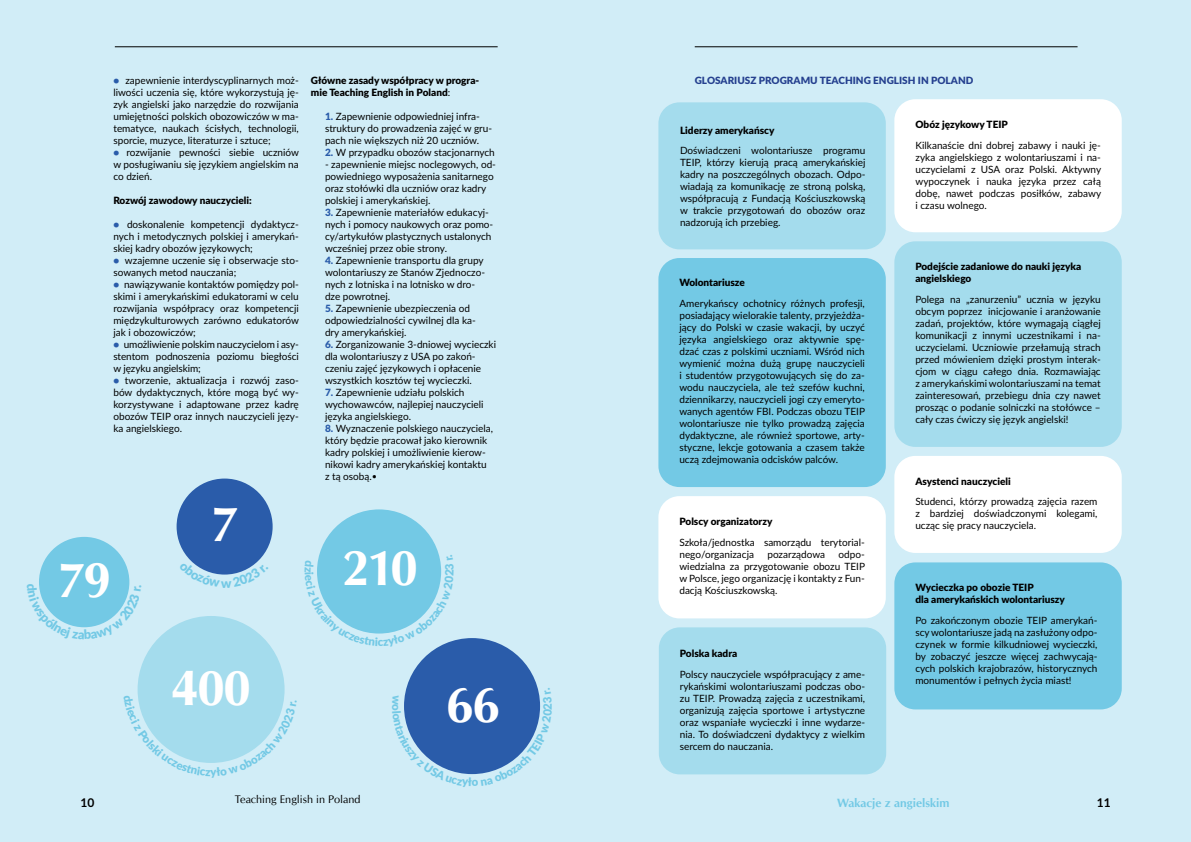
<style>
.page{position:relative;width:1191px;height:842px;background:#d1edf7}
.page>*{position:absolute;margin:0;border:0;box-sizing:border-box;transform-origin:0 0}
.t1{font:700 49.6px "URW Classico";letter-spacing:-.025em;color:#fff}
.t2{font:700 12px "URW Classico";color:#73c9e5}
.t3{font:700 12px "Lato";color:#000}
.t4{font:900 11.5px "Lato";color:#73c9e5}
.t5{font:11px "URW Classico";color:#000}
.t6{font:10px/12px "Lato";color:#000;text-align:justify}
.t7{font:900 10px/12px "Lato";color:#000}
.t8{font:900 10px "Lato";color:#25408f}
.s1{font-weight:900;color:#2a5caa}
.s2{font-weight:400}
.s3{font-family:"DIN Pro"}
</style>
<div class="page">
<div style="left:658px;top:258px;width:227px;height:229px;background:#73c9e5;border-radius:21px"></div>
<div style="left:894px;top:241px;width:227px;height:206px;background:#a4dced;border-radius:21px"></div>
<div style="left:658px;top:496px;width:227px;height:122px;background:#fff;border-radius:21px"></div>
<div style="left:659px;top:627px;width:227px;height:147px;background:#a4dced;border-radius:21px"></div>
<div style="left:894px;top:456px;width:227px;height:97px;background:#fff;border-radius:21px"></div>
<div style="left:894px;top:562px;width:227px;height:147px;background:#73c9e5;border-radius:21px"></div>
<div style="left:658px;top:102px;width:227px;height:147px;background:#a4dced;border-radius:21px"></div>
<div style="left:894px;top:99px;width:227px;height:133px;background:#fff;border-radius:21px"></div>
<hr style="left:115px;top:46px;width:382px;height:1px;background:#000">
<hr style="left:694px;top:46px;width:383px;height:1px;background:#000">
<div style="left:138px;top:616px;width:146px;height:147px;background:#a4dced;border-radius:50%"></div>
<div style="left:404px;top:638px;width:136px;height:136px;background:#2a5caa;border-radius:50%"></div>
<div style="left:177px;top:479px;width:96px;height:96px;background:#2a5caa;border-radius:50%"></div>
<div style="left:39px;top:537px;width:90px;height:90px;background:#73c9e5;border-radius:50%"></div>
<div style="left:317px;top:509px;width:124px;height:124px;background:#73c9e5;border-radius:50%"></div>
<svg style="left:138px;top:695px;width:147px;height:68px"></svg>
<svg style="left:404px;top:687px;width:137px;height:88px"></svg>
<svg style="left:192px;top:562px;width:65px;height:13px"></svg>
<svg style="left:39px;top:584px;width:91px;height:44px"></svg>
<svg style="left:317px;top:554px;width:137px;height:93px"></svg>
<p class="t6" style="left:113px;top:74px;width:187px"><span class="s1">•</span> zapewnienie interdyscyplinarnych moż&shy;liwości uczenia się, które wykorzystują ję&shy;zyk angielski jako narzędzie do rozwijania umiejętności polskich obozowiczów w ma&shy;tematyce, naukach ścisłych, technologii, sporcie, muzyce, literaturze i sztuce;</p>
<p class="t6" style="left:113px;top:146px;width:187px"><span class="s1">•</span> rozwijanie pewności siebie uczniów w posługiwaniu się językiem angielskim na co dzień.</p>
<p class="t7" style="left:113px;top:194px;width:140px">Rozwój zawodowy nauczycieli:</p>
<p class="t6" style="left:113px;top:218px;width:187px"><span class="s1">•</span> doskonalenie kompetencji dydaktycz&shy;nych i metodycznych polskiej i amerykań&shy;skiej kadry obozów językowych;</p>
<p class="t6" style="left:113px;top:254px;width:187px"><span class="s1">•</span> wzajemne uczenie się i obserwacje sto&shy;sowanych metod nauczania;</p>
<p class="t6" style="left:113px;top:278px;width:187px"><span class="s1">•</span> nawiązywanie kontaktów pomiędzy pol&shy;skimi i amerykańskimi edukatorami w celu rozwijania współpracy oraz kompetencji międzykulturowych zarówno edukatorów jak i obozowiczów;</p>
<p class="t6" style="left:113px;top:338px;width:187px"><span class="s1">•</span> umożliwienie polskim nauczycielom i asy&shy;stentom podnoszenia poziomu biegłości w języku angielskim;</p>
<p class="t6" style="left:113px;top:374px;width:187px"><span class="s1">•</span> tworzenie, aktualizacja i rozwój zaso&shy;bów dydaktycznych, które mogą być wy&shy;korzystywane i adaptowane przez kadrę obozów TEIP oraz innych nauczycieli języ&shy;ka angielskiego.</p>
<h1 class="t1" style="left:57px;top:549px;width:55px">79</h1>
<h1 class="t1" style="left:211px;top:492px;width:29px">7</h1>
<p class="t7" style="left:311px;top:74px;width:170px">Główne zasady współpracy w progra&shy;mie Teaching English in Poland<span class="s2">:</span></p>
<p class="t6" style="left:325px;top:110px;width:169px;text-align:left"><span class="s1">1.</span> Zapewnienie odpowiedniej infra&shy;struktury do prowadzenia zajęć w gru&shy;pach nie większych niż 20 uczniów.</p>
<p class="t6" style="left:325px;top:146px;width:171px"><span class="s1">2.</span> W przypadku obozów stacjonarnych</p>
<p class="t6" style="left:325px;top:158px;width:172px;text-align:left">- zapewnienie miejsc noclegowych, od&shy;powiedniego wyposażenia sanitarnego oraz stołówki dla uczniów oraz kadry polskiej i amerykańskiej.</p>
<p class="t6" style="left:325px;top:206px;width:170px;text-align:left"><span class="s1">3.</span> Zapewnienie materiałów edukacyj&shy;nych i pomocy naukowych oraz pomo&shy;cy/artykułów plastycznych ustalonych wcześniej przez obie strony.</p>
<p class="t6" style="left:325px;top:254px;width:162px;text-align:left"><span class="s1">4.</span> Zapewnienie transportu dla grupy wolontariuszy ze Stanów Zjednoczo&shy;nych z lotniska i na lotnisko w dro&shy;dze powrotnej.</p>
<p class="t6" style="left:325px;top:302px;width:152px;text-align:left"><span class="s1">5.</span> Zapewnienie ubezpieczenia od odpowiedzialności cywilnej dla ka&shy;dry amerykańskiej.</p>
<p class="t6" style="left:325px;top:338px;width:173px;text-align:left"><span class="s1">6.</span> Zorganizowanie 3-dniowej wycieczki dla wolontariuszy z USA po zakoń&shy;czeniu zajęć językowych i opłacenie wszystkich kosztów tej wycieczki.</p>
<p class="t6" style="left:325px;top:386px;width:160px;text-align:left"><span class="s1">7.</span> Zapewnienie udziału polskich wychowawców, najlepiej nauczycieli języka angielskiego.</p>
<p class="t6" style="left:325px;top:422px;width:170px;text-align:left"><span class="s1">8.</span> Wyznaczenie polskiego nauczyciela, który będzie pracował jako kierownik kadry polskiej i umożliwienie kierow&shy;nikowi kadry amerykańskiej kontaktu z tą osobą.<span class="s3">•</span></p>
<h1 class="t1" style="left:342px;top:536px;width:77px">210</h1>
<h1 class="t1" style="left:171px;top:657px;width:81px">400</h1>
<h1 class="t1" style="left:446px;top:673px;width:55px">66</h1>
<p class="t4" style="left:539px;top:710px;width:8px;rotate:-90deg">2</p>
<p class="t8" style="left:694px;top:73px;width:280px">GLOSARIUSZ programu Teaching English in Poland</p>
<p class="t7" style="left:680px;top:124px;width:96px">Liderzy amerykańscy</p>
<p class="t6" style="left:680px;top:144px;width:187px">Doświadczeni wolontariusze programu TEIP, którzy kierują pracą amerykańskiej kadry na poszczególnych obozach. Odpo&shy;wiadają za komunikację ze stroną polską, współpracują z Fundacją Kościuszkowską w trakcie przygotowań do obozów oraz nadzorują ich przebieg.</p>
<p class="t7" style="left:679px;top:276px;width:67px">Wolontariusze</p>
<p class="t6" style="left:679px;top:297px;width:187px">Amerykańscy ochotnicy różnych profesji, posiadający wielorakie talenty, przyjeżdża&shy;jący do Polski w czasie wakacji, by uczyć języka angielskiego oraz aktywnie spę&shy;dzać czas z polskimi uczniami. Wśród nich wymienić można dużą grupę nauczycieli i studentów przygotowujących się do za&shy;wodu nauczyciela, ale też szefów kuchni, dziennikarzy, nauczycieli jogi czy emeryto&shy;wanych agentów FBI. Podczas obozu TEIP wolontariusze nie tylko prowadzą zajęcia dydaktyczne, ale również sportowe, arty&shy;styczne, lekcje gotowania a czasem także uczą zdejmowania odcisków palców.</p>
<p class="t7" style="left:679px;top:515px;width:95px">Polscy organizatorzy</p>
<p class="t6" style="left:679px;top:536px;width:187px">Szkoła/jednostka samorządu terytorial&shy;nego/organizacja</p>
<p class="t6" style="left:679px;top:548px;width:187px;text-indent:159px">odpo&shy;wiedzialna za przygotowanie obozu TEIP w Polsce, jego organizację i kontakty z Fun&shy;dacją Kościuszkowską.</p>
<p class="t6" style="left:767px;top:548px;width:59px">pozarządowa</p>
<p class="t7" style="left:680px;top:647px;width:59px">Polska kadra</p>
<p class="t6" style="left:680px;top:668px;width:187px">Polscy nauczyciele współpracujący z ame&shy;rykańskimi wolontariuszami podczas obo&shy;zu TEIP. Prowadzą zajęcia z uczestnikami, organizują zajęcia sportowe i artystyczne oraz wspaniałe wycieczki i inne wydarze&shy;nia. To doświadczeni dydaktycy z wielkim sercem do nauczania.</p>
<p class="t7" style="left:915px;top:118px;width:93px">Obóz językowy TEIP</p>
<p class="t6" style="left:915px;top:139px;width:187px">Kilkanaście dni dobrej zabawy i nauki ję&shy;zyka angielskiego z wolontariuszami i na&shy;uczycielami z USA oraz Polski. Aktywny wypoczynek i nauka języka przez całą dobę, nawet podczas posiłków, zabawy i czasu wolnego.</p>
<p class="t7" style="left:915px;top:260px;width:167px">Podejście zadaniowe do nauki języka angielskiego</p>
<p class="t6" style="left:915px;top:293px;width:187px">Polega na „zanurzeniu” ucznia w języku obcym poprzez inicjowanie i aranżowanie zadań, projektów, które wymagają ciągłej komunikacji z innymi uczestnikami i na&shy;uczycielami. Uczniowie przełamują strach przed mówieniem dzięki prostym interak&shy;cjom w ciągu całego dnia. Rozmawiając z amerykańskimi wolontariuszami na temat zainteresowań, przebiegu dnia czy nawet prosząc o podanie solniczki na stołówce – cały czas ćwiczy się język angielski!</p>
<p class="t7" style="left:915px;top:474px;width:97px">Asystenci nauczycieli</p>
<p class="t6" style="left:915px;top:495px;width:184px">Studenci, którzy prowadzą zajęcia razem z bardziej doświadczonymi kolegami, ucząc się pracy nauczyciela.</p>
<p class="t7" style="left:915px;top:581px;width:151px">Wycieczka po obozie TEIP<br>dla amerykańskich wolontariuszy</p>
<p class="t6" style="left:915px;top:614px;width:184px">Po zakończonym obozie TEIP amerykań&shy;scy wolontariusze jadą na zasłużony odpo&shy;czynek w formie kilkudniowej wycieczki, by zobaczyć jeszcze więcej zachwycają&shy;cych polskich krajobrazów, historycznych monumentów i pełnych życia miast!</p>
<p class="t3" style="left:80px;top:793px;width:15px">10</p>
<p class="t5" style="left:235px;top:792px;width:127px">Teaching English in Poland</p>
<p class="t2" style="left:837px;top:795px;width:114px">Wakacje z angielskim</p>
<p class="t3" style="left:1097px;top:793px;width:15px">11</p>
</div>
